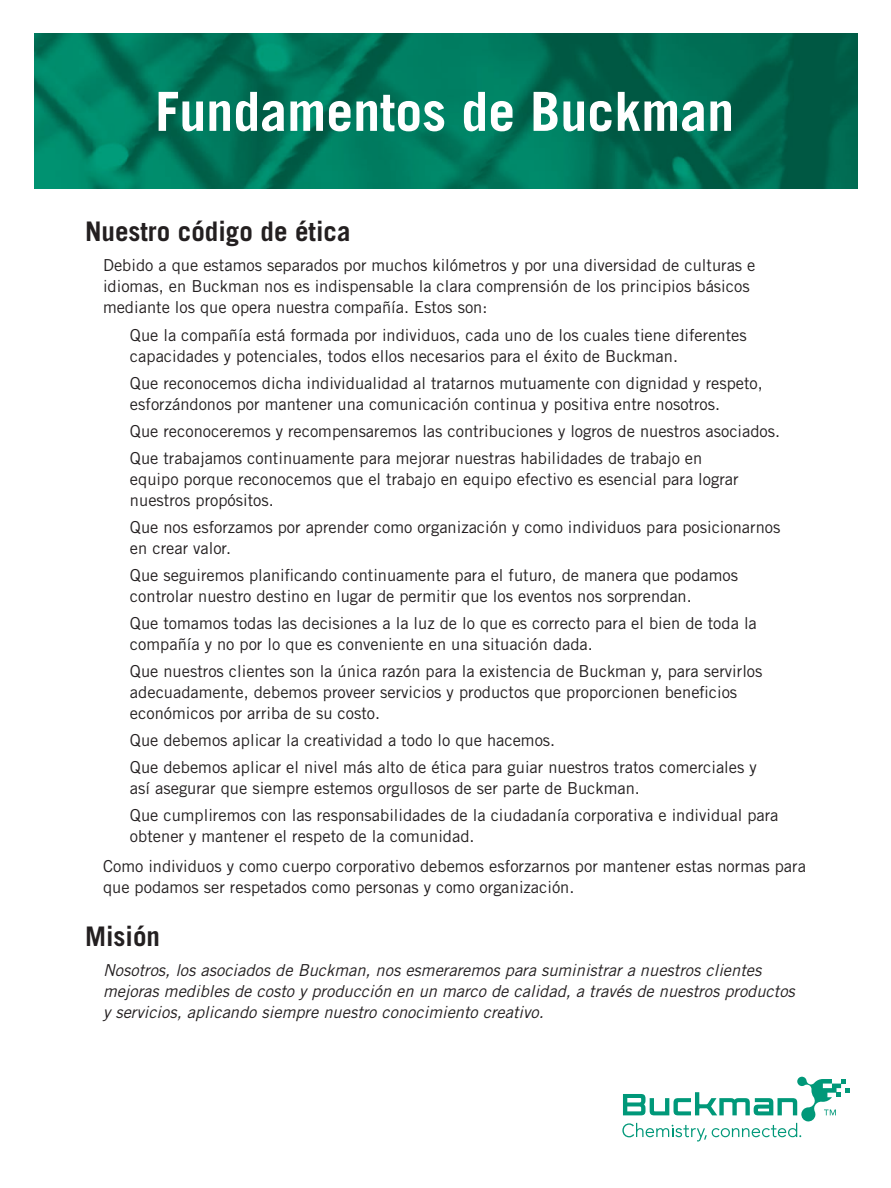
<style>
.page{position:relative;width:891px;height:1188px;background:#fff}
.page>*{position:absolute;margin:0;border:0;box-sizing:border-box;transform-origin:0 0}
.t1{font:700 54px "Trade Gothic LT Std";color:#fff}
.t2{font:700 27px "Trade Gothic LT Std";color:#231f20}
.t3{font:16.5px/21px "Trade Gothic LT Std";color:#231f20}
.t4{font:italic 16.5px/21px "Trade Gothic LT Std";color:#231f20}
</style>
<div class="page">
<img style="left:34px;top:34px;width:824px;height:155px">
<svg style="left:622px;top:1077px;width:228px;height:65px"></svg>
<h1 class="t1" style="left:155px;top:78px;width:580px">Fundamentos de Buckman</h1>
<h2 class="t2" style="left:85px;top:215px;width:267px">Nuestro código de ética</h2>
<p class="t3" style="left:103px;top:254px;width:654px">Debido a que estamos separados por muchos kilómetros y por una diversidad de culturas e idiomas, en Buckman nos es indispensable la clara comprensión de los principios básicos mediante los que opera nuestra compañía. Estos son:</p>
<p class="t3" style="left:130px;top:325px;width:618px">Que la compañía está formada por individuos, cada uno de los cuales tiene diferentes capacidades y potenciales, todos ellos necesarios para el éxito de Buckman.</p>
<p class="t3" style="left:130px;top:373px;width:634px">Que reconocemos dicha individualidad al tratarnos mutuamente con dignidad y respeto, esforzándonos por mantener una comunicación continua y positiva entre nosotros.</p>
<p class="t3" style="left:130px;top:418px;width:652px;line-height:27px">Que reconoceremos y recompensaremos las contribuciones y logros de nuestros asociados.<br>Que trabajamos continuamente para mejorar nuestras habilidades de trabajo en</p>
<p class="t3" style="left:130px;top:469px;width:610px">equipo porque reconocemos que el trabajo en equipo efectivo es esencial para lograr nuestros propósitos.</p>
<p class="t3" style="left:130px;top:517px;width:652px">Que nos esforzamos por aprender como organización y como individuos para posicionarnos en crear valor.</p>
<p class="t3" style="left:130px;top:565px;width:610px">Que seguiremos planificando continuamente para el futuro, de manera que podamos controlar nuestro destino en lugar de permitir que los eventos nos sorprendan.</p>
<p class="t3" style="left:130px;top:613px;width:628px">Que tomamos todas las decisiones a la luz de lo que es correcto para el bien de toda la compañía y no por lo que es conveniente en una situación dada.</p>
<p class="t3" style="left:130px;top:661px;width:634px">Que nuestros clientes son la única razón para la existencia de Buckman y, para servirlos adecuadamente, debemos proveer servicios y productos que proporcionen beneficios económicos por arriba de su costo.</p>
<p class="t3" style="left:130px;top:727px;width:628px;line-height:27px">Que debemos aplicar la creatividad a todo lo que hacemos.<br>Que debemos aplicar el nivel más alto de ética para guiar nuestros tratos comerciales y</p>
<p class="t3" style="left:130px;top:775px;width:650px;line-height:27px">así asegurar que siempre estemos orgullosos de ser parte de Buckman.<br>Que cumpliremos con las responsabilidades de la ciudadanía corporativa e individual para</p>
<p class="t3" style="left:103px;top:821px;width:704px;line-height:30px;text-indent:27px">obtener y mantener el respeto de la comunidad.<br>Como individuos y como cuerpo corporativo debemos esforzarnos por mantener estas normas para</p>
<p class="t3" style="left:103px;top:877px;width:473px">que podamos ser respetados como personas y como organización.</p>
<h2 class="t2" style="left:85px;top:920px;width:77px">Misión</h2>
<p class="t4" style="left:103px;top:960px;width:693px">Nosotros, los asociados de Buckman, nos esmeraremos para suministrar a nuestros clientes mejoras medibles de costo y producción en un marco de calidad, a través de nuestros productos y servicios, aplicando siempre nuestro conocimiento creativo.</p>
</div>
